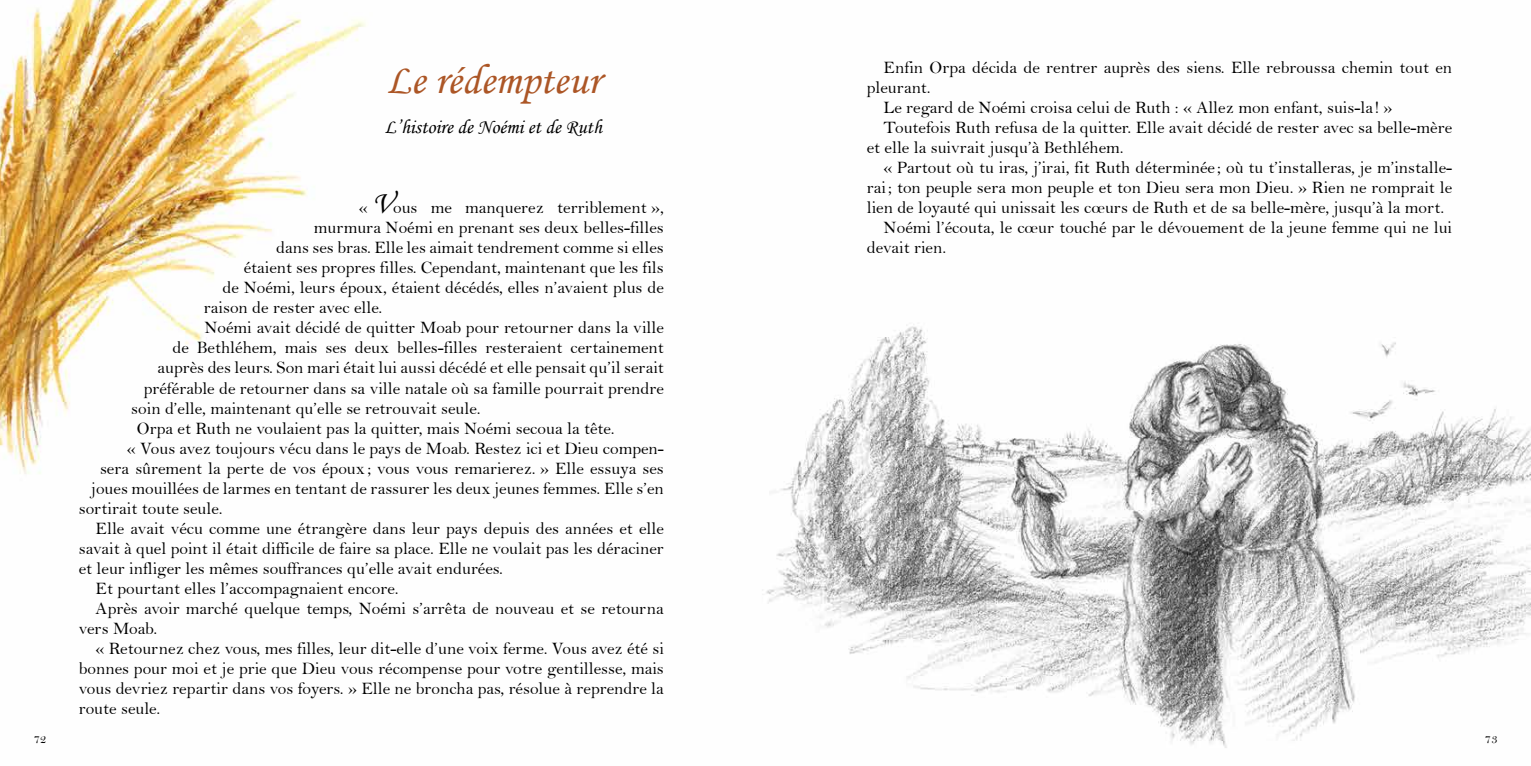
<style>
.page{position:relative;width:1531px;height:766px;background:#fff}
.page>*{position:absolute;margin:0;border:0;box-sizing:border-box;transform-origin:0 0}
.t1{font:42.5px "Monotype Corsiva";color:#ac5626}
.t2{font:20px "Monotype Corsiva";color:#000}
.t3{font:17.5px "Bell";color:#000}
.t4{font:12.5px "Bell";color:#000}
.s1{font-family:"Monotype Corsiva";font-size:32.5px}
</style>
<div class="page">
<img style="left:0;top:0;width:1531px;height:748px">
<h1 class="t1" style="left:386px;top:54px;width:216px">Le rédempteur</h1>
<p class="t2" style="left:385px;top:115px;width:219px">L’histoire de Noémi et de Ruth</p>
<p class="t3" style="left:359px;top:197px;width:306px">« <span class="s1">V</span>ous me manquerez terriblement »,</p>
<p class="t3" style="left:314px;top:217px;width:351px">murmura Noémi en prenant ses deux belles-filles</p>
<p class="t3" style="left:276px;top:237px;width:389px">dans ses bras. Elle les aimait tendrement comme si elles</p>
<p class="t3" style="left:244px;top:257px;width:421px">étaient ses propres filles. Cependant, maintenant que les fils</p>
<p class="t3" style="left:222px;top:277px;width:443px">de Noémi, leurs époux, étaient décédés, elles n’avaient plus de</p>
<p class="t3" style="left:204px;top:297px;width:180px">raison de rester avec elle.</p>
<p class="t3" style="left:204px;top:317px;width:461px">Noémi avait décidé de quitter Moab pour retourner dans la ville</p>
<p class="t3" style="left:173px;top:337px;width:493px">de Bethléhem, mais ses deux belles-filles resteraient certainement</p>
<p class="t3" style="left:158px;top:357px;width:508px">auprès des leurs. Son mari était lui aussi décédé et elle pensait qu’il serait</p>
<p class="t3" style="left:144px;top:377px;width:521px">préférable de retourner dans sa ville natale où sa famille pourrait prendre</p>
<p class="t3" style="left:131px;top:397px;width:351px">soin d’elle, maintenant qu’elle se retrouvait seule.</p>
<p class="t3" style="left:137px;top:417px;width:479px">Orpa et Ruth ne voulaient pas la quitter, mais Noémi secoua la tête.</p>
<p class="t3" style="left:127px;top:437px;width:538px">« Vous avez toujours vécu dans le pays de Moab. Restez ici et Dieu compen-</p>
<p class="t3" style="left:100px;top:457px;width:565px">sera sûrement la perte de vos époux; vous vous remarierez. » Elle essuya ses</p>
<p class="t3" style="left:91px;top:477px;width:574px">joues mouillées de larmes en tentant de rassurer les deux jeunes femmes. Elle s’en</p>
<p class="t3" style="left:79px;top:497px;width:145px">sortirait toute seule.</p>
<p class="t3" style="left:96px;top:517px;width:570px">Elle avait vécu comme une étrangère dans leur pays depuis des années et elle</p>
<p class="t3" style="left:79px;top:537px;width:587px">savait à quel point il était difficile de faire sa place. Elle ne voulait pas les déraciner</p>
<p class="t3" style="left:79px;top:557px;width:426px">et leur infliger les mêmes souffrances qu’elle avait endurées.</p>
<p class="t3" style="left:96px;top:577px;width:304px">Et pourtant elles l’accompagnaient encore.</p>
<p class="t3" style="left:96px;top:597px;width:570px">Après avoir marché quelque temps, Noémi s’arrêta de nouveau et se retourna</p>
<p class="t3" style="left:79px;top:617px;width:80px">vers Moab.</p>
<p class="t3" style="left:96px;top:637px;width:570px">« Retournez chez vous, mes filles, leur dit-elle d’une voix ferme. Vous avez été si</p>
<p class="t3" style="left:79px;top:657px;width:586px">bonnes pour moi et je prie que Dieu vous récompense pour votre gentillesse, mais</p>
<p class="t3" style="left:79px;top:677px;width:587px">vous devriez repartir dans vos foyers. » Elle ne broncha pas, résolue à reprendre la</p>
<p class="t3" style="left:79px;top:697px;width:83px">route seule.</p>
<p class="t3" style="left:883px;top:57px;width:570px">Enfin Orpa décida de rentrer auprès des siens. Elle rebroussa chemin tout en</p>
<p class="t3" style="left:867px;top:77px;width:66px">pleurant.</p>
<p class="t3" style="left:883px;top:97px;width:510px">Le regard de Noémi croisa celui de Ruth : « Allez mon enfant, suis-la ! »</p>
<p class="t3" style="left:883px;top:117px;width:570px">Toutefois Ruth refusa de la quitter. Elle avait décidé de rester avec sa belle-mère</p>
<p class="t3" style="left:867px;top:137px;width:258px">et elle la suivrait jusqu’à Bethléhem.</p>
<p class="t3" style="left:883px;top:157px;width:570px">« Partout où tu iras, j’irai, fit Ruth déterminée ; où tu t’installeras, je m’installe-</p>
<p class="t3" style="left:867px;top:177px;width:587px">rai; ton peuple sera mon peuple et ton Dieu sera mon Dieu. » Rien ne romprait le</p>
<p class="t3" style="left:867px;top:197px;width:579px">lien de loyauté qui unissait les cœurs de Ruth et de sa belle-mère, jusqu’à la mort.</p>
<p class="t3" style="left:883px;top:217px;width:570px">Noémi l’écouta, le cœur touché par le dévouement de la jeune femme qui ne lui</p>
<p class="t3" style="left:867px;top:237px;width:81px">devait rien.</p>
<p class="t4" style="left:34px;top:731px;width:14px">72</p>
<p class="t4" style="left:1485px;top:731px;width:14px">73</p>
</div>
